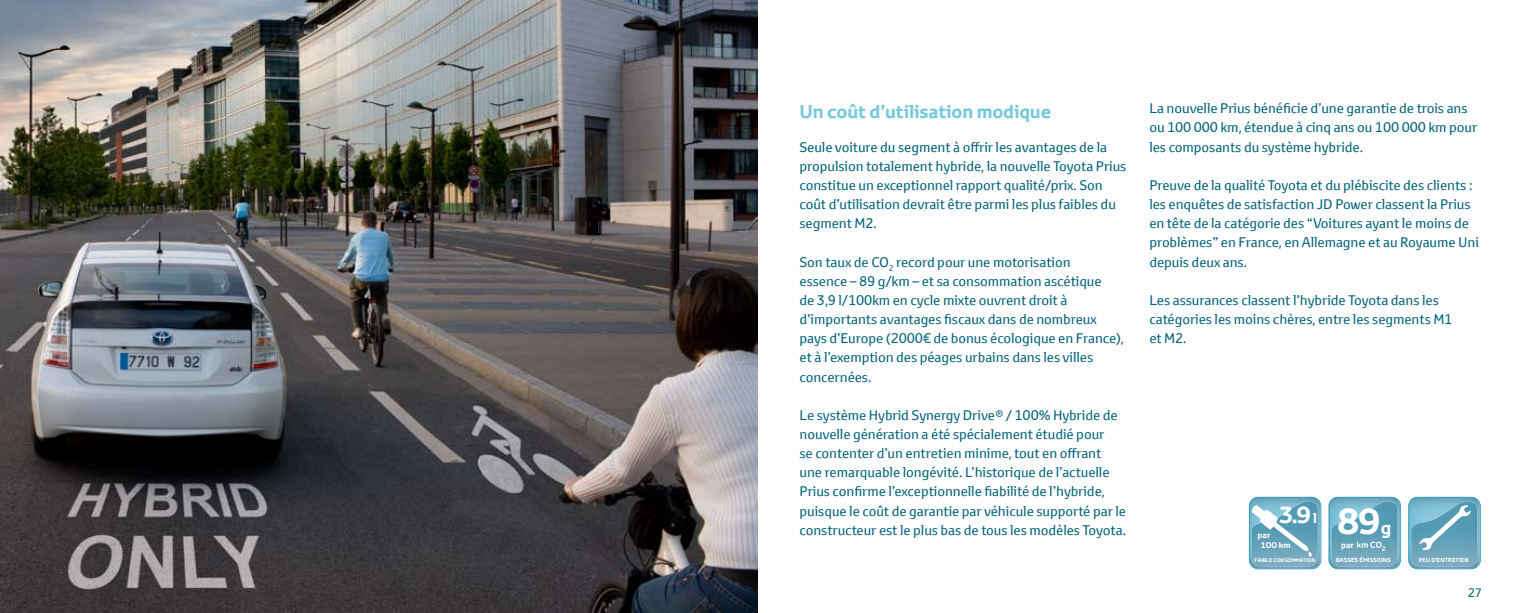
<style>
.page{position:relative;width:1514px;height:613px;background:#fff}
.page>*{position:absolute;margin:0;border:0;box-sizing:border-box;transform-origin:0 0}
.t1{font:700 35.7px "Toyota Display";color:#fff}
.t2{font:700 22.95px "Toyota Display";color:#fff}
.t3{font:700 18px "Toyota Display";color:#75c9da}
.t4{font:700 17.55px "Toyota Display";color:#fff}
.t5{font:13.5px/19.2px "Toyota Text";color:#006279}
.t6{font:12px "Toyota Text";color:#006279}
.t7{font:700 8.25px "Toyota Display";color:#fff}
.t8{font:700 5.7px "Toyota Display";color:#fff}
.t9{font:700 5.1px "Toyota Display";color:#fff;scale:.96 1}
.s1{font-size:13.8px}
</style>
<div class="page">
<img style="left:0;top:0;width:757px;height:612px">
<svg style="left:1328px;top:496px;width:73px;height:73px;background:#6eabc0"></svg>
<svg style="left:1408px;top:496px;width:72px;height:73px;background:#77b0c4"></svg>
<svg style="left:1249px;top:496px;width:72px;height:73px;background:#7ab1c5"></svg>
<h3 class="t3" style="left:799px;top:99px;width:253px">Un coût d’utilisation modique</h3>
<p class="t5" style="left:799px;top:137px;width:329px">Seule voiture du segment à offrir les avantages de la propulsion totalement hybride, la nouvelle Toyota Prius constitue un exceptionnel rapport qualité/prix. Son coût d’utilisation devrait être parmi les plus faibles du segment M2.</p>
<p class="t5" style="left:799px;top:252px;width:326px">Son taux de CO<sub>2</sub> record pour une motorisation<br>essence – 89 g/km – et sa consommation ascétique<br>de 3,9 l/100km en cycle mixte ouvrent droit à d’importants avantages fiscaux dans de nombreux pays d’Europe (2000€ de bonus écologique en France), et à l’exemption des péages urbains dans les villes concernées.</p>
<p class="t5" style="left:799px;top:405px;width:328px">Le système Hybrid Synergy Drive® / 100% Hybride de nouvelle génération a été spécialement étudié pour<br>se contenter d’un entretien minime, tout en offrant une remarquable longévité. L’historique de l’actuelle Prius confirme l’exceptionnelle fiabilité de l’hybride, puisque le coût de garantie par véhicule supporté par le constructeur est le plus bas de tous les modèles Toyota.</p>
<p class="t5" style="left:1149px;top:99px;width:330px">La nouvelle Prius bénéficie d’une garantie de trois ans ou 100 000 km, étendue à cinq ans ou 100 000 km pour les composants du système hybride.</p>
<p class="t5" style="left:1149px;top:175px;width:331px">Preuve de la qualité Toyota et du plébiscite des clients : les enquêtes de satisfaction JD Power classent la Prius en tête de la catégorie des “Voitures ayant le moins de problèmes” en France, en Allemagne et au Royaume Uni depuis deux ans.</p>
<p class="t5" style="left:1149px;top:290px;width:305px">Les assurances classent l’hybride Toyota dans les catégories les moins chères, entre les segments M1 et M2.</p>
<h2 class="t2" style="left:1279px;top:498px;width:39px">3.9 <span class="s1">l</span></h2>
<h1 class="t1" style="left:1336px;top:496px;width:46px">89</h1>
<p class="t7" style="left:1261px;top:539px;width:31px">100 km</p>
<p class="t7" style="left:1341px;top:538px;width:14px">par</p>
<p class="t4" style="left:1381px;top:515px;width:12px">g</p>
<p class="t8" style="left:1335px;top:555px;width:57px">BASSES ÉMISSIONS</p>
<p class="t8" style="left:1419px;top:555px;width:51px">PEU D'ENTRETIEN</p>
<p class="t7" style="left:1257px;top:529px;width:14px">par</p>
<p class="t9" style="left:1254px;top:556px;width:65px">FAIBLE CONSOMMATION</p>
<p class="t6" style="left:1468px;top:584px;width:16px">27</p>
</div>
